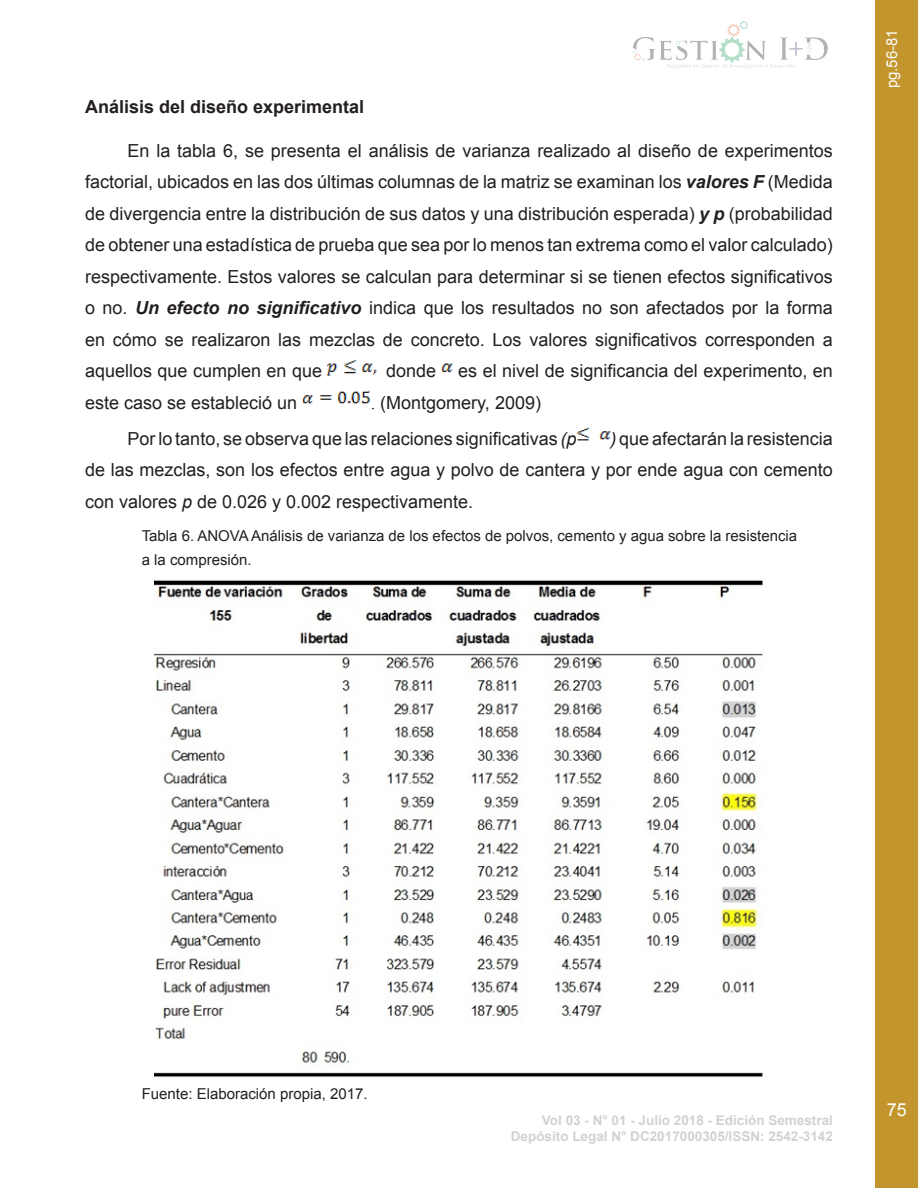
<style>
.page{position:relative;width:918px;height:1188px;background:#fff}
.page>*{position:absolute;margin:0;border:0;box-sizing:border-box;transform-origin:0 0}
.PÁRRAFO{font:18px/31.5px "Arial";color:#231f20;text-align:justify}
._2-SUBTITULOS{font:700 18px "Arial";color:#231f20}
.t1{font:18px "Arial";color:#fff}
.FUENTE{font:15px/24px "Arial";color:#231f20}
.t2{font:15px "Arial";color:#fff}
.t3{font:700 13.5px/16.2px "Arial";color:#d1d2d4;text-align:right}
.s1{font-weight:700;font-style:italic}
.s2{font-family:"Times New Roman"}
.s3{font-style:italic}
</style>
<div class="page">
<div style="left:876px;top:0;width:42px;height:1188px;background:#c3952d"></div>
<img style="left:633px;top:21px;width:195px;height:48px">
<img style="left:328px;top:359px;width:49px;height:17px">
<img style="left:442px;top:363px;width:11px;height:10px">
<img style="left:302px;top:390px;width:68px;height:14px">
<img style="left:577px;top:427px;width:33px;height:14px">
<img style="left:155px;top:580px;width:608px;height:497px">
<p class="_2-SUBTITULOS" style="left:85px;top:94px;width:281px">Análisis del diseño experimental</p>
<p class="PÁRRAFO" style="left:85px;top:135px;width:749px;text-indent:43px">En la tabla 6, se presenta el análisis de varianza realizado al diseño de experimentos factorial, ubicados en las dos últimas columnas de la matriz se examinan los <span class="s1">valores F</span> (Medida de divergencia entre la distribución de sus datos y una distribución esperada) <span class="s1">y p</span> (probabilidad de obtener una estadística de prueba que sea por lo menos tan extrema como el valor calculado) respectivamente. Estos valores se calculan para determinar si se tienen efectos significativos o no. <span class="s1">Un efecto no significativo</span> indica que los resultados no son afectados por la forma en cómo se realizaron las mezclas de concreto. Los valores significativos corresponden a aquellos que cumplen en que</p>
<p class="PÁRRAFO" style="left:386px;top:355px;width:448px">donde es el nivel de significancia del experimento, en</p>
<p class="PÁRRAFO" style="left:85px;top:387px;width:214px">este caso se estableció un</p>
<p class="PÁRRAFO" style="left:371px;top:387px;width:172px"><span class="s2">.</span> (Montgomery, 2009)</p>
<p class="PÁRRAFO" style="left:128px;top:422px;width:451px">Por lo tanto, se observa que las relaciones significativas <span class="s3">(p</span></p>
<p class="PÁRRAFO" style="left:85px;top:422px;width:749px;text-indent:525px"><span class="s3">)</span> que afectarán la resistencia de las mezclas, son los efectos entre agua y polvo de cantera y por ende agua con cemento con valores <span class="s3">p</span> de 0.026 y 0.002 respectivamente.</p>
<p class="FUENTE" style="left:142px;top:523px;width:657px">Tabla 6. ANOVA Análisis de varianza de los efectos de polvos, cemento y agua sobre la resistencia a la compresión.</p>
<p class="t2" style="left:882px;top:88px;width:61px;rotate:-90deg">pg.56-81</p>
<p class="FUENTE" style="left:142px;top:1081px;width:227px">Fuente: Elaboración propia, 2017.</p>
<p class="t3" style="left:511px;top:1112px;width:324px">Vol 03 - N° 01 - Julio 2018 - Edición Semestral<br>Depósito Legal N° DC2017000305/ISSN: 2542-3142</p>
<p class="t1" style="left:887px;top:1097px;width:22px">75</p>
</div>
